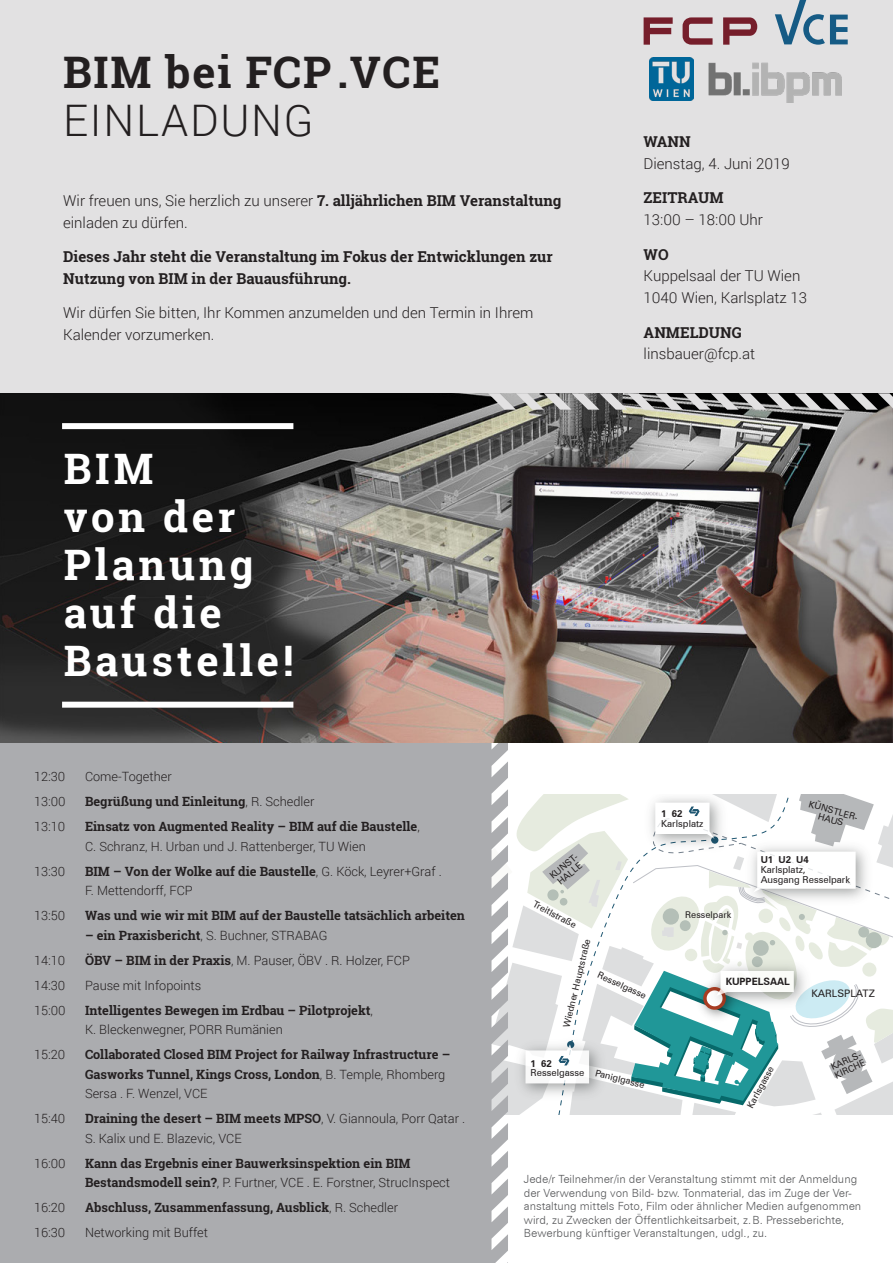
<style>
.page{position:relative;width:893px;height:1263px;background:#fff}
.page>*{position:absolute;margin:0;border:0;box-sizing:border-box;transform-origin:0 0}
.t1{font:700 43.5px "Roboto Slab";letter-spacing:.04em;color:#231f20}
.t2{font:300 43.5px "Roboto";letter-spacing:.04em;color:#231f20}
.t3{font:700 42px/48px "Roboto Slab";letter-spacing:.09em;color:#fff}
.t4{font:300 15px/21.8px "Roboto";color:#231f20}
.t5{font:700 15px/21.8px "Roboto Slab";color:#231f20}
.t6{font:700 12.75px/19.5px "Roboto Slab";color:#231f20}
.t7{font:300 12.75px "Roboto";color:#231f20}
.t8{font:300 11.25px/13.5px "Zurich BT";color:#57585a}
.t9{font:10.35px "Zurich BT";color:#231f20}
.t10{font:700 10.05px "Zurich BT";color:#231f20}
.t11{font:9.6px/9.6px "Zurich BT";color:#231f20}
.t12{font:700 9.6px "Zurich BT";color:#231f20}
.t13{font:9.3px/9.3px "Zurich BT";color:#231f20}
.s1{font-family:"Roboto Slab";font-weight:700}
.s2{font-family:"Roboto";font-weight:300}
</style>
<div class="page">
<div style="left:0;top:0;width:893px;height:408px;background:#e2e1e2"></div>
<svg style="left:508px;top:794px;width:385px;height:320px"></svg>
<div style="left:0;top:743px;width:508px;height:520px;background:#abacaf"></div>
<img style="left:0;top:393px;width:893px;height:350px">
<svg style="left:488px;top:393px;width:405px;height:17px"></svg>
<div style="left:62px;top:423px;width:231px;height:6px;background:#fff"></div>
<div style="left:62px;top:702px;width:231px;height:6px;background:#fff"></div>
<svg style="left:644px;top:17px;width:29px;height:28px"></svg>
<svg style="left:683px;top:17px;width:30px;height:28px"></svg>
<svg style="left:723px;top:17px;width:34px;height:28px"></svg>
<svg style="left:775px;top:0;width:73px;height:45px"></svg>
<img style="left:649px;top:57px;width:44px;height:44px">
<img style="left:708px;top:62px;width:133px;height:40px">
<h1 class="t1" style="left:63px;top:43px;width:379px">BIM bei FCP .VCE</h1>
<h1 class="t2" style="left:63px;top:90px;width:252px">EINLADUNG</h1>
<p class="t4" style="left:63px;top:189px;width:500px">Wir freuen uns, Sie herzlich zu unserer <span class="s1">7. alljährlichen BIM Veranstaltung </span>einladen zu dürfen.</p>
<p class="t5" style="left:63px;top:246px;width:491px">Dieses Jahr steht die Veranstaltung im Fokus der Entwicklungen zur<br>Nutzung von BIM in der Bauausführung.</p>
<p class="t4" style="left:63px;top:302px;width:472px">Wir dürfen Sie bitten, Ihr Kommen anzumelden und den Termin in Ihrem<br>Kalender vorzumerken.</p>
<h2 class="t3" style="left:64px;top:444px;width:231px">BIM<br>von der<br>Planung auf die<br>Baustelle!</h2>
<p class="t5" style="left:644px;top:131px;width:49px">WANN</p>
<p class="t4" style="left:644px;top:152px;width:148px">Dienstag, 4. Juni 2019</p>
<p class="t5" style="left:644px;top:187px;width:81px">ZEITRAUM</p>
<p class="t4" style="left:644px;top:208px;width:121px">13:00 – 18:00 Uhr</p>
<p class="t5" style="left:644px;top:243px;width:27px">WO</p>
<p class="t4" style="left:644px;top:265px;width:165px">Kuppelsaal der TU Wien<br>1040 Wien, Karlsplatz 13</p>
<p class="t5" style="left:644px;top:321px;width:100px">ANMELDUNG</p>
<p class="t4" style="left:644px;top:343px;width:113px">linsbauer@fcp.at</p>
<p class="t7" style="left:34px;top:768px;width:33px">12:30</p>
<p class="t7" style="left:85px;top:768px;width:88px">Come-Together</p>
<p class="t7" style="left:34px;top:793px;width:33px">13:00</p>
<p class="t6" style="left:85px;top:792px;width:231px">Begrüßung und Einleitung<span class="s2">, R. Schedler</span></p>
<p class="t7" style="left:34px;top:818px;width:33px">13:10</p>
<p class="t6" style="left:85px;top:817px;width:336px">Einsatz von Augmented Reality – BIM auf die Baustelle<span class="s2">,</span></p>
<p class="t7" style="left:85px;top:837px;width:282px">C. Schranz, H. Urban und J. Rattenberger, TU Wien</p>
<p class="t7" style="left:34px;top:862px;width:33px">13:30</p>
<p class="t6" style="left:85px;top:861px;width:358px">BIM – Von der Wolke auf die Baustelle<span class="s2">, G. Köck, Leyrer+Graf .</span></p>
<p class="t7" style="left:85px;top:882px;width:109px">F. Mettendorff, FCP</p>
<p class="t7" style="left:34px;top:907px;width:33px">13:50</p>
<p class="t6" style="left:85px;top:906px;width:381px">Was und wie wir mit BIM auf der Baustelle tatsächlich arbeiten</p>
<p class="t7" style="left:85px;top:926px;width:244px"><span class="s1">– ein Praxisbericht</span>, S. Buchner, STRABAG</p>
<p class="t7" style="left:34px;top:951px;width:33px">14:10</p>
<p class="t7" style="left:85px;top:951px;width:326px"><span class="s1">ÖBV – BIM in der Praxis</span>, M. Pauser, ÖBV . R. Holzer, FCP</p>
<p class="t7" style="left:34px;top:976px;width:33px">14:30</p>
<p class="t7" style="left:85px;top:976px;width:118px">Pause mit Infopoints</p>
<p class="t7" style="left:34px;top:1001px;width:33px">15:00</p>
<p class="t6" style="left:85px;top:1000px;width:289px">Intelligentes Bewegen im Erdbau – Pilotprojekt<span class="s2">,</span></p>
<p class="t7" style="left:85px;top:1021px;width:199px">K. Bleckenwegner, PORR Rumänien</p>
<p class="t7" style="left:34px;top:1046px;width:33px">15:20</p>
<p class="t6" style="left:85px;top:1045px;width:367px">Collaborated Closed BIM Project for Railway Infrastructure –<br>Gasworks Tunnel, Kings Cross, London<span class="s2">, B. Temple, Rhomberg</span></p>
<p class="t7" style="left:85px;top:1085px;width:124px">Sersa . F. Wenzel, VCE</p>
<p class="t7" style="left:34px;top:1110px;width:33px">15:40</p>
<p class="t6" style="left:85px;top:1109px;width:382px">Draining the desert – BIM meets MPSO<span class="s2">, V. Giannoula, Porr Qatar .</span></p>
<p class="t7" style="left:85px;top:1129px;width:158px">S. Kalix und E. Blazevic, VCE</p>
<p class="t7" style="left:34px;top:1154px;width:33px">16:00</p>
<p class="t6" style="left:85px;top:1153px;width:327px">Kann das Ergebnis einer Bauwerksinspektion ein BIM</p>
<p class="t7" style="left:85px;top:1174px;width:367px"><span class="s1">Bestandsmodell sein?</span>, P. Furtner, VCE . E. Forstner, StrucInspect</p>
<p class="t7" style="left:34px;top:1199px;width:33px">16:20</p>
<p class="t6" style="left:85px;top:1198px;width:315px">Abschluss, Zusammenfassung, Ausblick<span class="s2">, R. Schedler</span></p>
<p class="t7" style="left:34px;top:1224px;width:33px">16:30</p>
<p class="t7" style="left:85px;top:1224px;width:124px">Networking mit Buffet</p>
<p class="t13" style="left:548px;top:873px;width:36px;rotate:-40deg">KUNST-<br>HALLE</p>
<p class="t12" style="left:661px;top:808px;width:23px">1 62</p>
<p class="t11" style="left:661px;top:819px;width:44px">Karlsplatz</p>
<p class="t13" style="left:536px;top:899px;width:49px;rotate:28deg">Treitlstraße</p>
<p class="t13" style="left:685px;top:909px;width:48px">Resselpark</p>
<p class="t13" style="left:810px;top:799px;width:52px;text-align:center;rotate:16deg">KÜNSTLER-<br>HAUS</p>
<p class="t12" style="left:761px;top:854px;width:50px">U1 U2 U4</p>
<p class="t11" style="left:761px;top:865px;width:91px">Karlsplatz,<br>Ausgang Resselpark</p>
<p class="t13" style="left:562px;top:1026px;width:93px;rotate:-77deg">Wiedner Hauptstraße</p>
<p class="t13" style="left:600px;top:970px;width:54px;rotate:24deg">Resselgasse</p>
<p class="t12" style="left:531px;top:1057px;width:23px">1 62</p>
<p class="t11" style="left:531px;top:1068px;width:56px">Resselgasse</p>
<p class="t13" style="left:597px;top:1068px;width:52px;rotate:14deg">Paniglgasse</p>
<p class="t10" style="left:726px;top:975px;width:66px">KUPPELSAAL</p>
<p class="t13" style="left:745px;top:1105px;width:47px;rotate:-62deg">Karlsgasse</p>
<p class="t9" style="left:811px;top:987px;width:65px">KARLSPLATZ</p>
<p class="t13" style="left:829px;top:1063px;width:36px;rotate:-25deg">KARLS-<br>KIRCHE</p>
<p class="t8" style="left:524px;top:1172px;width:339px">Jede/r Teilnehmer/in der Veranstaltung stimmt mit der Anmeldung der Verwendung von Bild- bzw. Tonmaterial, das im Zuge der Ver&shy;anstaltung mittels Foto, Film oder ähnlicher Medien aufgenommen wird, zu Zwecken der Öffentlichkeitsarbeit, z.B. Presseberichte, Bewerbung künftiger Veranstaltungen, udgl., zu.</p>
</div>
